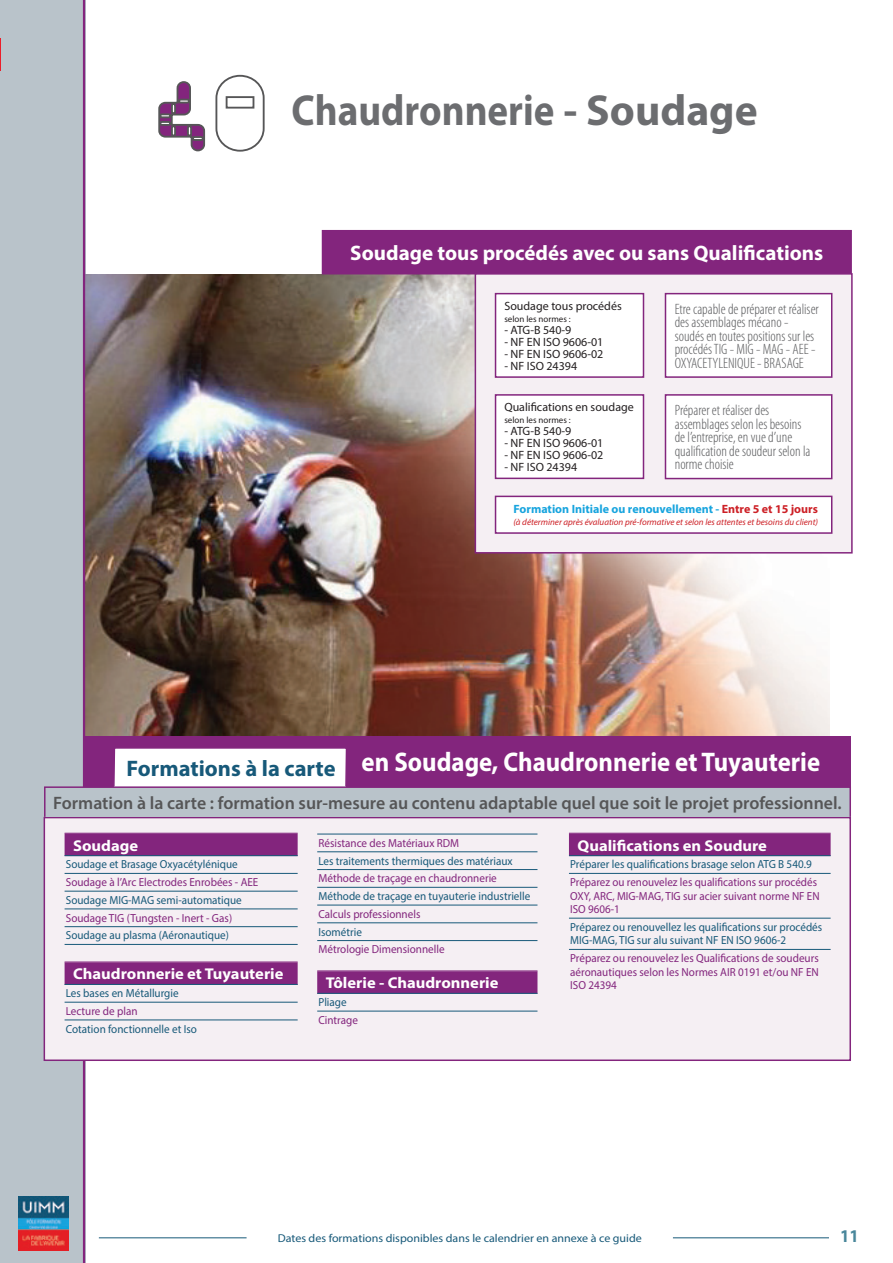
<style>
.page{position:relative;width:893px;height:1263px;background:#fff}
.page>*{position:absolute;margin:0;border:0;box-sizing:border-box;transform-origin:0 0}
.t1{font:700 43.5px "Myriad Pro";color:#6c6d70;scale:.9 1}
.t2{font:700 27px "Myriad Pro";color:#fff;scale:.92 1}
.t3{font:700 21px "Myriad Pro";color:#fff}
.t4{font:600 18px "Myriad Pro";color:#565657}
.t5{font:700 18px "Myriad Pro";color:#49879b;scale:.94 1}
.t6{font:700 15.6px "Myriad Pro";color:#fff;scale:1.05 1}
.t7{font:300 condensed 15px/13.5px "Myriad Pro";color:#57585a}
.t8{font:12px "Myriad Pro";color:#231f20}
.t9{font:700 12px "Myriad Pro";color:#17a4de}
.t10{font:11.7px/13.5px "Myriad Pro";color:#175979;scale:.95 1}
.t11{font:11.7px/13.5px "Myriad Pro";color:#83257d;text-align:justify;scale:.95 1}
.t12{font:11.7px/13.5px "Myriad Pro";color:#83257d;scale:.94 1}
.t13{font:11.4px "Myriad Pro";color:#175979;scale:1.05 1}
.t14{font:italic 9px "Myriad Pro";color:#cd2026}
.t15{font:9px "Myriad Pro";color:#231f20}
.s1{color:#cd2026}
</style>
<div class="page">
<div style="left:0;top:0;width:85px;height:1263px;background:#b9c3ca"></div>
<img style="left:18px;top:1196px;width:51px;height:54px">
<hr style="left:673px;top:1237px;width:156px;height:1px;background:#175979">
<hr style="left:99px;top:1237px;width:148px;height:1px;background:#175979">
<hr style="left:0;top:39px;width:1px;height:32px;background:#eb1d29">
<img style="left:85px;top:275px;width:744px;height:461px">
<hr style="left:83px;top:0;width:2px;height:1263px;background:#83257d">
<svg style="left:215px;top:74px;width:50px;height:78px"></svg>
<svg style="left:158px;top:81px;width:48px;height:71px"></svg>
<div style="left:44px;top:817px;width:807px;height:244px;background:#f5eff3;border:2px solid #83257d"></div>
<div style="left:45px;top:787px;width:805px;height:30px;background:#b9c3ca"></div>
<div style="left:44px;top:786px;width:807px;height:31px;border:2px solid #83257d"></div>
<div style="left:65px;top:833px;width:233px;height:23px;background:#83257d"></div>
<hr style="left:65px;top:855px;width:233px;height:1px;background:#175979">
<hr style="left:65px;top:873px;width:233px;height:1px;background:#175979">
<hr style="left:65px;top:891px;width:233px;height:1px;background:#175979">
<hr style="left:65px;top:908px;width:233px;height:1px;background:#175979">
<hr style="left:65px;top:926px;width:233px;height:1px;background:#175979">
<hr style="left:65px;top:944px;width:233px;height:1px;background:#175979">
<div style="left:65px;top:962px;width:233px;height:23px;background:#83257d"></div>
<hr style="left:65px;top:984px;width:233px;height:1px;background:#175979">
<hr style="left:65px;top:1002px;width:233px;height:1px;background:#175979">
<hr style="left:65px;top:1019px;width:233px;height:1px;background:#175979">
<hr style="left:317px;top:834px;width:220px;height:1px;background:#175979">
<hr style="left:317px;top:851px;width:220px;height:1px;background:#175979">
<hr style="left:317px;top:869px;width:220px;height:1px;background:#175979">
<hr style="left:317px;top:887px;width:220px;height:1px;background:#175979">
<hr style="left:317px;top:905px;width:220px;height:1px;background:#175979">
<hr style="left:317px;top:922px;width:220px;height:1px;background:#175979">
<hr style="left:317px;top:940px;width:220px;height:1px;background:#175979">
<hr style="left:317px;top:970px;width:220px;height:1px;background:#83257d">
<div style="left:317px;top:971px;width:220px;height:23px;background:#83257d"></div>
<hr style="left:317px;top:993px;width:220px;height:1px;background:#175979">
<hr style="left:317px;top:1011px;width:220px;height:1px;background:#175979">
<div style="left:569px;top:833px;width:262px;height:23px;background:#83257d"></div>
<hr style="left:569px;top:855px;width:262px;height:1px;background:#175979">
<hr style="left:569px;top:873px;width:262px;height:1px;background:#175979">
<hr style="left:569px;top:918px;width:262px;height:1px;background:#175979">
<hr style="left:569px;top:949px;width:262px;height:1px;background:#175979">
<div style="left:86px;top:736px;width:765px;height:50px;background:#83257d"></div>
<svg style="left:112px;top:748px;width:236px;height:40px;background:#f5edf4"></svg>
<div style="left:322px;top:231px;width:529px;height:43px;background:#83257d"></div>
<div style="left:322px;top:230px;width:530px;height:44px;border:2px solid #83257d"></div>
<div style="left:475px;top:273px;width:378px;height:281px;background:#f5eff3;border:2px solid #83257d"></div>
<div style="left:495px;top:294px;width:148px;height:83px;background:#fff"></div>
<div style="left:495px;top:293px;width:149px;height:85px;border:2px solid #83257d"></div>
<div style="left:665px;top:294px;width:167px;height:83px;background:#fff"></div>
<div style="left:665px;top:293px;width:167px;height:85px;border:2px solid #83257d"></div>
<div style="left:495px;top:395px;width:148px;height:83px;background:#fff"></div>
<div style="left:495px;top:394px;width:149px;height:85px;border:2px solid #83257d"></div>
<div style="left:665px;top:395px;width:167px;height:84px;background:#fff"></div>
<div style="left:665px;top:394px;width:167px;height:85px;border:2px solid #83257d"></div>
<div style="left:495px;top:496px;width:337px;height:37px;background:#fff"></div>
<div style="left:495px;top:496px;width:337px;height:38px;border:2px solid #83257d"></div>
<h1 class="t1" style="left:292px;top:82px;width:519px">Chaudronnerie - Soudage</h1>
<h3 class="t3" style="left:350px;top:239px;width:474px">Soudage tous procédés avec ou sans Qualifications</h3>
<p class="t8" style="left:504px;top:298px;width:119px">Soudage tous procédés</p>
<p class="t15" style="left:504px;top:313px;width:68px">selon les normes :</p>
<p class="t8" style="left:504px;top:322px;width:69px">- ATG-B 540-9</p>
<p class="t8" style="left:504px;top:334px;width:101px">- NF EN ISO 9606-01</p>
<p class="t8" style="left:504px;top:346px;width:101px">- NF EN ISO 9606-02</p>
<p class="t8" style="left:504px;top:358px;width:74px">- NF ISO 24394</p>
<p class="t7" style="left:675px;top:302px;width:146px">Etre capable de préparer et réaliser des assemblages mécano - soudés en toutes positions sur les procédés TIG - MIG - MAG - AEE -<br>OXYACETYLENIQUE - BRASAGE</p>
<p class="t8" style="left:504px;top:400px;width:131px">Qualifications en soudage</p>
<p class="t15" style="left:504px;top:415px;width:68px">selon les normes :</p>
<p class="t8" style="left:504px;top:424px;width:69px">- ATG-B 540-9</p>
<p class="t8" style="left:504px;top:436px;width:101px">- NF EN ISO 9606-01</p>
<p class="t8" style="left:504px;top:448px;width:101px">- NF EN ISO 9606-02</p>
<p class="t8" style="left:504px;top:460px;width:74px">- NF ISO 24394</p>
<p class="t7" style="left:675px;top:404px;width:137px">Préparer et réaliser des assemblages selon les besoins de l’entreprise, en vue d’une qualification de soudeur selon la norme choisie</p>
<p class="t9" style="left:513px;top:501px;width:306px">Formation Initiale ou renouvellement - <span class="s1">Entre 5 et 15 jours</span></p>
<p class="t14" style="left:513px;top:517px;width:306px">(à déterminer après évaluation pré-formative et selon les attentes et besoins du client)</p>
<h2 class="t2" style="left:127px;top:745px;width:755px"><sub>Formations</sub> <sub>à</sub> <sub>la</sub> <sub>carte</sub> en Soudage, Chaudronnerie et Tuyauterie</h2>
<h3 class="t4" style="left:53px;top:791px;width:790px">Formation à la carte : formation sur-mesure au contenu adaptable quel que soit le projet professionnel.</h3>
<h3 class="t6" style="left:73px;top:835px;width:63px">Soudage</h3>
<p class="t10" style="left:66px;top:857px;width:182px">Soudage et Brasage Oxyacétylénique</p>
<p class="t11" style="left:66px;top:875px;width:204px">Soudage à l’Arc Electrodes Enrobées - AEE</p>
<p class="t10" style="left:66px;top:893px;width:187px">Soudage MIG-MAG semi-automatique</p>
<p class="t11" style="left:66px;top:911px;width:177px">Soudage TIG (Tungsten - Inert - Gas)</p>
<p class="t10" style="left:66px;top:928px;width:173px">Soudage au plasma (Aéronautique)</p>
<h3 class="t6" style="left:73px;top:964px;width:202px">Chaudronnerie et Tuyauterie</h3>
<p class="t10" style="left:66px;top:986px;width:120px">Les bases en Métallurgie</p>
<p class="t11" style="left:66px;top:1004px;width:77px">Lecture de plan</p>
<p class="t10" style="left:66px;top:1022px;width:139px">Cotation fonctionnelle et Iso</p>
<p class="t11" style="left:318px;top:836px;width:150px">Résistance des Matériaux RDM</p>
<p class="t10" style="left:318px;top:854px;width:206px">Les traitements thermiques des matériaux</p>
<p class="t11" style="left:318px;top:871px;width:189px">Méthode de traçage en chaudronnerie</p>
<p class="t10" style="left:318px;top:889px;width:225px">Méthode de traçage en tuyauterie industrielle</p>
<p class="t11" style="left:318px;top:907px;width:109px">Calculs professionnels</p>
<p class="t10" style="left:318px;top:925px;width:47px">Isométrie</p>
<p class="t11" style="left:318px;top:942px;width:134px">Métrologie Dimensionnelle</p>
<h3 class="t6" style="left:326px;top:973px;width:166px">Tôlerie - Chaudronnerie</h3>
<p class="t10" style="left:318px;top:995px;width:31px">Pliage</p>
<p class="t11" style="left:318px;top:1013px;width:43px">Cintrage</p>
<h3 class="t6" style="left:577px;top:835px;width:182px">Qualifications en Soudure</h3>
<p class="t10" style="left:570px;top:857px;width:256px">Préparer les qualifications brasage selon ATG B 540.9</p>
<p class="t12" style="left:570px;top:875px;width:267px">Préparez ou renouvelez les qualifications sur procédés<br>OXY, ARC, MIG-MAG, TIG sur acier suivant norme NF EN<br>ISO 9606-1</p>
<p class="t10" style="left:570px;top:920px;width:267px">Préparez ou renouvellez les qualifications sur procédés<br>MIG-MAG, TIG sur alu suivant NF EN ISO 9606-2</p>
<p class="t11" style="left:570px;top:951px;width:263px">Préparez ou renouvelez les Qualifications de soudeurs aéronautiques selon les Normes AIR 0191 et/ou NF EN ISO 24394</p>
<p class="t13" style="left:278px;top:1231px;width:348px">Dates des formations disponibles dans le calendrier en annexe à ce guide</p>
<h3 class="t5" style="left:840px;top:1224px;width:21px">11</h3>
</div>
